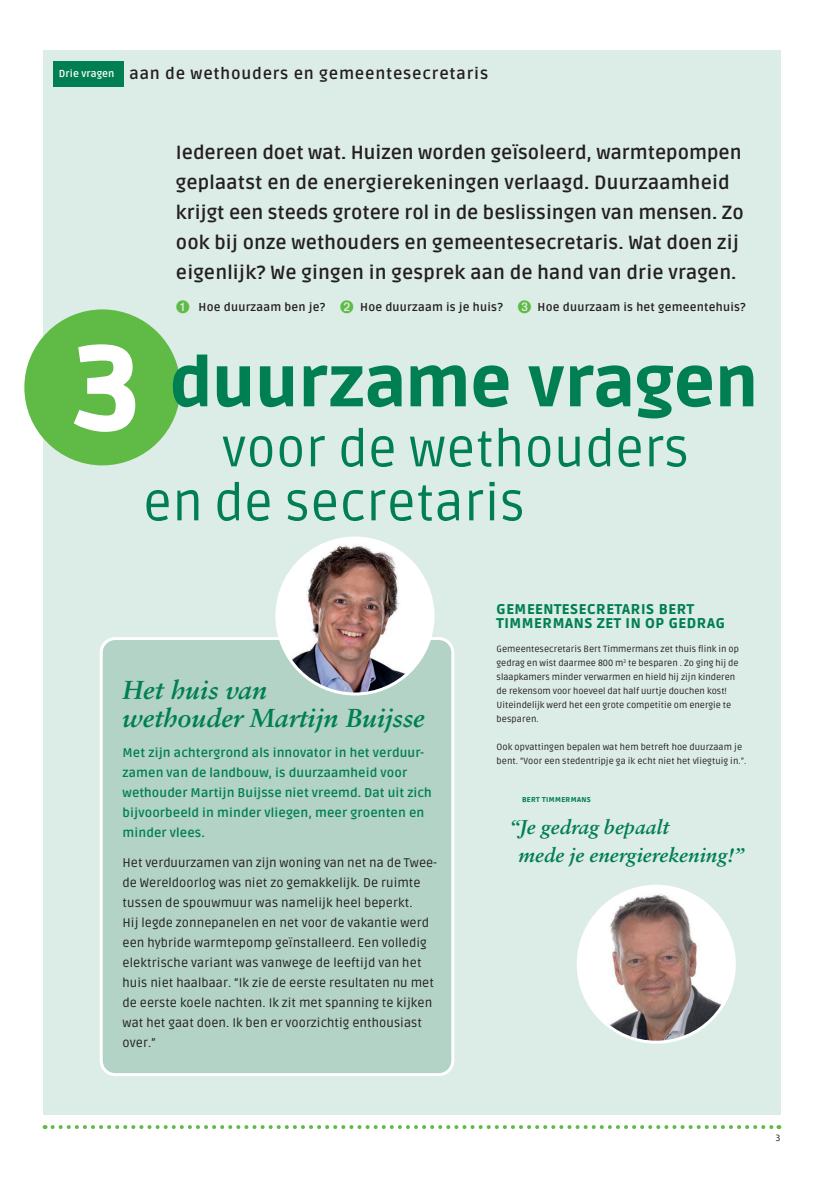
<style>
.page{position:relative;width:823px;height:1191px;background:#fff}
.page>*{position:absolute;margin:0;border:0;box-sizing:border-box;transform-origin:0 0}
.t1{font:900 68px "Ruda";color:#007f52}
.t2{font:51px "Ruda";letter-spacing:.005em;color:#007f52}
.t3{font:italic 700 26px "Sabon LT Std";color:#007f52}
.t4{font:italic 700 20px "Sabon LT Std";color:#007f52}
.t5{font:700 19px/30px "Ruda";letter-spacing:.005em;color:#231f20}
.t6{font:700 16px "Ruda";letter-spacing:.05em;color:#231f20}
.t7{font:900 14px/14px "Ruda";letter-spacing:.04em;color:#007f52}
.t8{font:12.5px/20px "Ruda";letter-spacing:.005em;color:#231f20}
.t9{font:700 12.5px/20px "Ruda";letter-spacing:.01em;color:#007f52}
.t10{font:700 11.5px "Ruda";letter-spacing:.02em;color:#231f20}
.t11{font:700 10px "Ruda";letter-spacing:.01em;color:#fff}
.t12{font:9px/14px "Ruda";color:#231f20}
.t13{font:900 7px "Ruda";letter-spacing:.05em;color:#007f52}
.s1{color:#60bb46}
.s2{font-size:120px;color:#fff}
</style>
<div class="page">
<svg style="left:52px;top:1125px;width:727px;height:4px"></svg>
<div style="left:43px;top:50px;width:737px;height:1064px;background:#dcece6"></div>
<div style="left:53px;top:61px;width:71px;height:25px;background:#007f52"></div>
<div style="left:24px;top:309px;width:156px;height:156px;background:#60bb46;border-radius:50%"></div>
<div style="left:101px;top:638px;width:351px;height:436px;background:#b2d3c5;border-radius:14px"></div>
<div style="left:100px;top:637px;width:354px;height:439px;border:3px solid #fff;border-radius:14px"></div>
<img style="left:277px;top:538px;width:155px;height:156px;border-radius:78px">
<div style="left:275px;top:536px;width:159px;height:159px;border:3px solid #fff;border-radius:50%"></div>
<img style="left:578px;top:886px;width:155px;height:156px;border-radius:78px">
<div style="left:576px;top:884px;width:159px;height:159px;border:3px solid #fff;border-radius:50%"></div>
<p class="t11" style="left:59px;top:68px;width:57px">Drie vragen</p>
<p class="t6" style="left:129px;top:65px;width:360px">aan de wethouders en gemeentesecretaris</p>
<p class="t5" style="left:176px;top:138px;width:566px">Iedereen doet wat. Huizen worden geïsoleerd, warmtepompen</p>
<p class="t5" style="left:176px;top:168px;width:555px">geplaatst en de energierekeningen verlaagd. Duurzaamheid</p>
<p class="t5" style="left:176px;top:198px;width:569px">krijgt een steeds grotere rol in de beslissingen van mensen. Zo</p>
<p class="t5" style="left:176px;top:228px;width:564px">ook bij onze wethouders en gemeentesecretaris. Wat doen zij eigenlijk? We gingen in gesprek aan de hand van drie vragen.</p>
<p class="t10" style="left:176px;top:301px;width:571px"><span class="s1">➊</span> Hoe duurzaam ben je? <span class="s1">➋</span> Hoe duurzaam is je huis? <span class="s1">➌</span> Hoe duurzaam is het gemeentehuis?</p>
<p class="t1" style="left:74px;top:343px;width:684px"><span class="s2">3</span> duurzame vragen</p>
<p class="t2" style="left:222px;top:421px;width:468px">voor de wethouders</p>
<p class="t2" style="left:143px;top:475px;width:383px">en de secretaris</p>
<p class="t3" style="left:122px;top:674px;width:146px">Het huis van</p>
<p class="t3" style="left:122px;top:702px;width:303px">wethouder Martijn Buijsse</p>
<p class="t9" style="left:122px;top:743px;width:310px">Met zijn achtergrond als innovator in het verduur&shy;zamen van de landbouw, is duurzaamheid voor wethouder Martijn Buijsse niet vreemd. Dat uit zich bijvoorbeeld in minder vliegen, meer groenten en minder vlees.</p>
<p class="t8" style="left:122px;top:853px;width:316px">Het verduurzamen van zijn woning van net na de Twee&shy;de Wereldoorlog was niet zo gemakkelijk. De ruimte tussen de spouwmuur was namelijk heel beperkt.<br>Hij legde zonnepanelen en net voor de vakantie werd een hybride warmtepomp geïnstalleerd. Een volledig elektrische variant was vanwege de leeftijd van het huis niet haalbaar. “Ik zie de eerste resultaten nu met de eerste koele nachten. Ik zit met spanning te kijken wat het gaat doen. Ik ben er voorzichtig enthousiast over.”</p>
<p class="t7" style="left:496px;top:602px;width:229px">GEMEENTESECRETARIS BERT<br>TIMMERMANS ZET IN OP GEDRAG</p>
<p class="t12" style="left:496px;top:642px;width:244px">Gemeentesecretaris Bert Timmermans zet thuis flink in op gedrag en wist daarmee 800 m<sup>3</sup> te besparen . Zo ging hij de slaapkamers minder verwarmen en hield hij zijn kinderen de rekensom voor hoeveel dat half uurtje douchen kost!<br>Uiteindelijk werd het een grote competitie om energie te besparen.</p>
<p class="t12" style="left:496px;top:740px;width:251px">Ook opvattingen bepalen wat hem betreft hoe duurzaam je bent. “Voor een stedentripje ga ik echt niet het vliegtuig in.”.</p>
<p class="t13" style="left:521px;top:795px;width:70px">BERT TIMMERMANS</p>
<p class="t4" style="left:509px;top:815px;width:161px">“Je gedrag bepaalt</p>
<p class="t4" style="left:518px;top:843px;width:227px">mede je energierekening!”</p>
<p class="t12" style="left:775px;top:1131px;width:6px">3</p>
</div>
